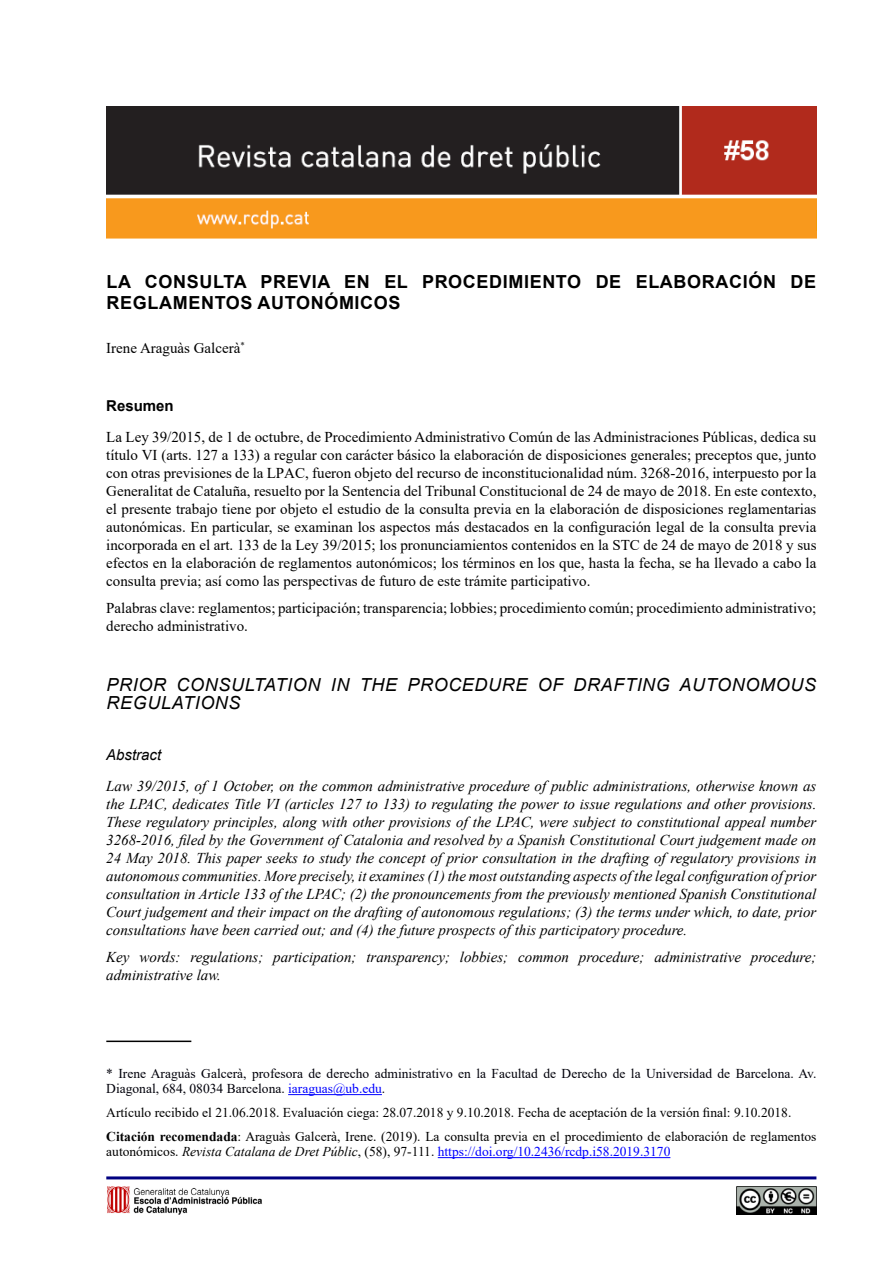
<style>
.page{position:relative;width:893px;height:1263px;background:#fff}
.page>*{position:absolute;margin:0;border:0;box-sizing:border-box;transform-origin:0 0}
.t1{font:700 18px/21px "Arial";letter-spacing:.035em;color:#000}
.t2{font:italic 18px/18px "Arial";letter-spacing:.035em;color:#000}
.t3{font:15px/18px "Times New Roman";color:#000;text-align:justify}
.t4{font:italic 15px/18px "Times New Roman";color:#000;text-align:justify}
.t5{font:italic 15px "Arial";color:#000}
.t6{font:700 15px "Arial";color:#000}
.t7{font:13.5px/24px "Times New Roman";color:#000}
.t8{font:13.5px/15px "Times New Roman";color:#00000a}
.t9{font:13.5px "Times New Roman";color:#00f}
.s1{color:#00f}
.s2{font-weight:700}
.s3{color:#000}
.s4{font-style:italic;color:#000}
</style>
<div class="page">
<hr style="left:106px;top:1176px;width:710px;height:3px;background:#000080">
<img style="left:737px;top:1187px;width:79px;height:27px">
<img style="left:107px;top:1187px;width:155px;height:28px">
<img style="left:106px;top:106px;width:710px;height:133px">
<hr style="left:106px;top:1040px;width:85px;height:2px;background:#000">
<hr style="left:288px;top:1094px;width:94px;height:1px;background:#00f">
<hr style="left:438px;top:1157px;width:232px;height:1px;background:#00f">
<p class="t1" style="left:107px;top:272px;width:711px">LA CONSULTA PREVIA EN EL PROCEDIMIENTO DE ELABORACIÓN DE<br>REGLAMENTOS AUTONÓMICOS</p>
<p class="t3" style="left:106px;top:338px;width:140px">Irene Araguàs Galcerà<sup>*</sup></p>
<p class="t6" style="left:106px;top:395px;width:69px">Resumen</p>
<p class="t3" style="left:106px;top:428px;width:712px">La Ley 39/2015, de 1 de octubre, de Procedimiento Administrativo Común de las Administraciones Públicas, dedica su título VI (arts. 127 a 133) a regular con carácter básico la elaboración de disposiciones generales; preceptos que, junto con otras previsiones de la LPAC, fueron objeto del recurso de inconstitucionalidad núm. 3268-2016, interpuesto por la Generalitat de Cataluña, resuelto por la Sentencia del Tribunal Constitucional de 24 de mayo de 2018. En este contexto, el presente trabajo tiene por objeto el estudio de la consulta previa en la elaboración de disposiciones reglamentarias autonómicas. En particular, se examinan los aspectos más destacados en la configuración legal de la consulta previa incorporada en el art. 133 de la Ley 39/2015; los pronunciamientos contenidos en la STC de 24 de mayo de 2018 y sus efectos en la elaboración de reglamentos autonómicos; los términos en los que, hasta la fecha, se ha llevado a cabo la consulta previa; así como las perspectivas de futuro de este trámite participativo.</p>
<p class="t3" style="left:106px;top:599px;width:712px">Palabras clave: reglamentos; participación; transparencia; lobbies; procedimiento común; procedimiento administrativo; derecho administrativo.</p>
<p class="t2" style="left:107px;top:676px;width:711px">PRIOR CONSULTATION IN THE PROCEDURE OF DRAFTING AUTONOMOUS<br>REGULATIONS</p>
<p class="t5" style="left:106px;top:745px;width:57px">Abstract</p>
<p class="t4" style="left:106px;top:777px;width:712px">Law 39/2015, of 1 October, on the common administrative procedure of public administrations, otherwise known as the LPAC, dedicates Title VI (articles 127 to 133) to regulating the power to issue regulations and other provisions.<br>These regulatory principles, along with other provisions of the LPAC, were subject to constitutional appeal number 3268-2016, filed by the Government of Catalonia and resolved by a Spanish Constitutional Court judgement made on 24 May 2018. This paper seeks to study the concept of prior consultation in the drafting of regulatory provisions in autonomous communities. More precisely, it examines (1) the most outstanding aspects of the legal configuration of prior consultation in Article 133 of the LPAC; (2) the pronouncements from the previously mentioned Spanish Constitutional Court judgement and their impact on the drafting of autonomous regulations; (3) the terms under which, to date, prior consultations have been carried out; and (4) the future prospects of this participatory procedure.</p>
<p class="t4" style="left:106px;top:948px;width:712px">Key words: regulations; participation; transparency; lobbies; common procedure; administrative procedure; administrative law.</p>
<p class="t8" style="left:106px;top:1066px;width:712px">* Irene Araguàs Galcerà, profesora de derecho administrativo en la Facultad de Derecho de la Universidad de Barcelona. Av.<br>Diagonal, 684, 08034 Barcelona. <span class="s1">iaraguas@ub.edu</span>.</p>
<p class="t7" style="left:106px;top:1100px;width:712px">Artículo recibido el 21.06.2018. Evaluación ciega: 28.07.2018 y 9.10.2018. Fecha de aceptación de la versión final: 9.10.2018.<br><span class="s2">Citación recomendada</span>: Araguàs Galcerà, Irene. (2019). La consulta previa en el procedimiento de elaboración de reglamentos</p>
<p class="t9" style="left:106px;top:1142px;width:566px"><span class="s3">autonómicos.</span> <span class="s4">Revista Catalana de Dret Públic</span><span class="s3">, (58), 97-111.</span> https://doi.org/10.2436/rcdp.i58.2019.3170</p>
</div>
